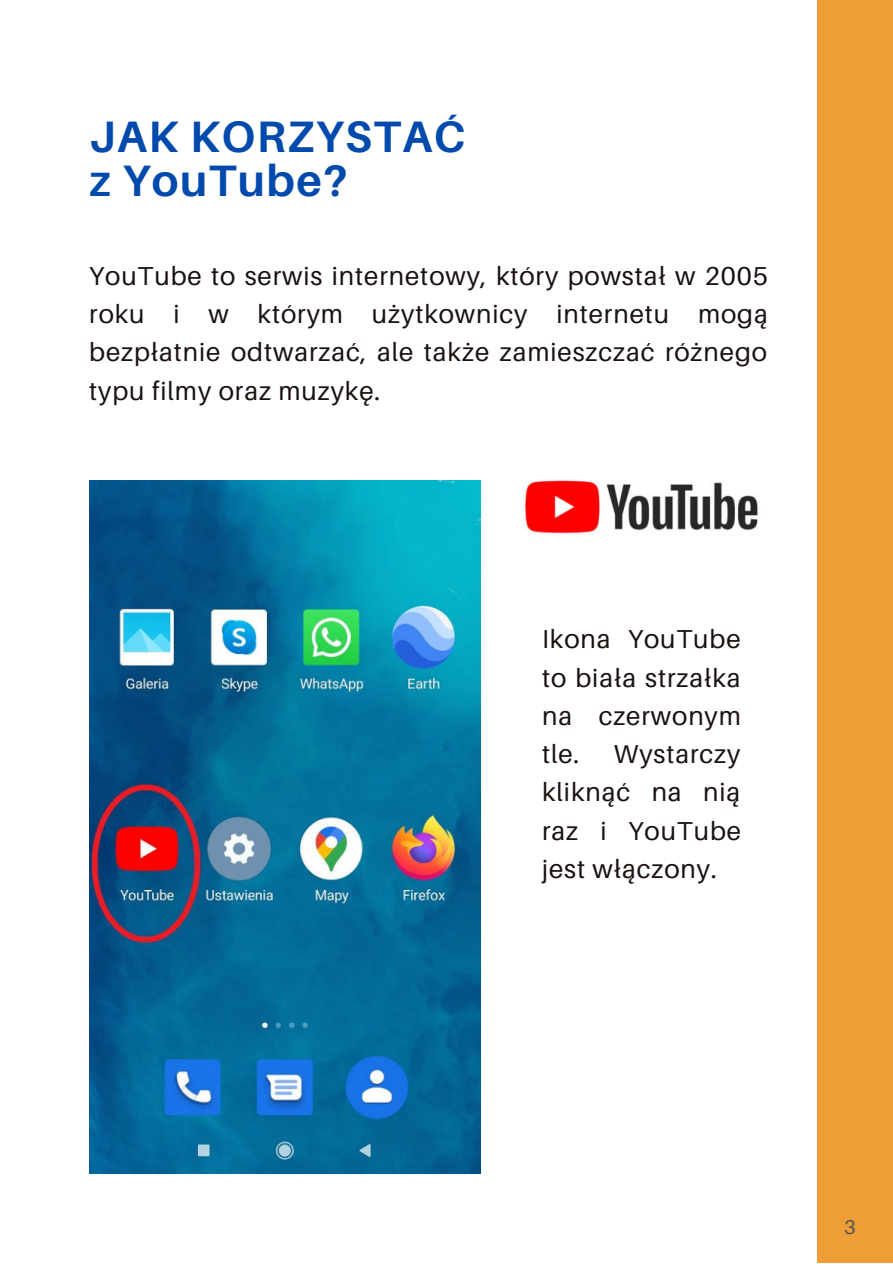
<style>
.page{position:relative;width:893px;height:1264px;background:#fff}
.page>*{position:absolute;margin:0;border:0;box-sizing:border-box;transform-origin:0 0}
.t1{font:700 43.95px/43.8px "Aileron";letter-spacing:.035em;color:#004aad}
.t2{font:25.95px/38.2px "Aileron";letter-spacing:.035em;color:#1a1210;text-align:justify}
.t3{font:19.8px "Aileron";color:#545454}
</style>
<div class="page">
<img style="left:523px;top:479px;width:235px;height:56px">
<img style="left:89px;top:480px;width:391px;height:692px">
<div style="left:817px;top:0;width:75px;height:1262px;background:#ed9f35"></div>
<h1 class="t1" style="left:89px;top:115px;width:377px">JAK KORZYSTAĆ z YouTube?</h1>
<p class="t2" style="left:89px;top:257px;width:680px">YouTube to serwis internetowy, który powstał w 2005 roku i w którym użytkownicy internetu mogą bezpłatnie odtwarzać, ale także zamieszczać różnego typu filmy oraz muzykę.</p>
<p class="t2" style="left:542px;top:620px;width:200px">Ikona YouTube to biała strzałka na czerwonym tle.</p>
<p class="t2" style="left:542px;top:735px;width:200px;text-indent:72px">Wystarczy kliknąć na nią raz i YouTube jest włączony.</p>
<p class="t3" style="left:844px;top:1216px;width:13px">3</p>
</div>
